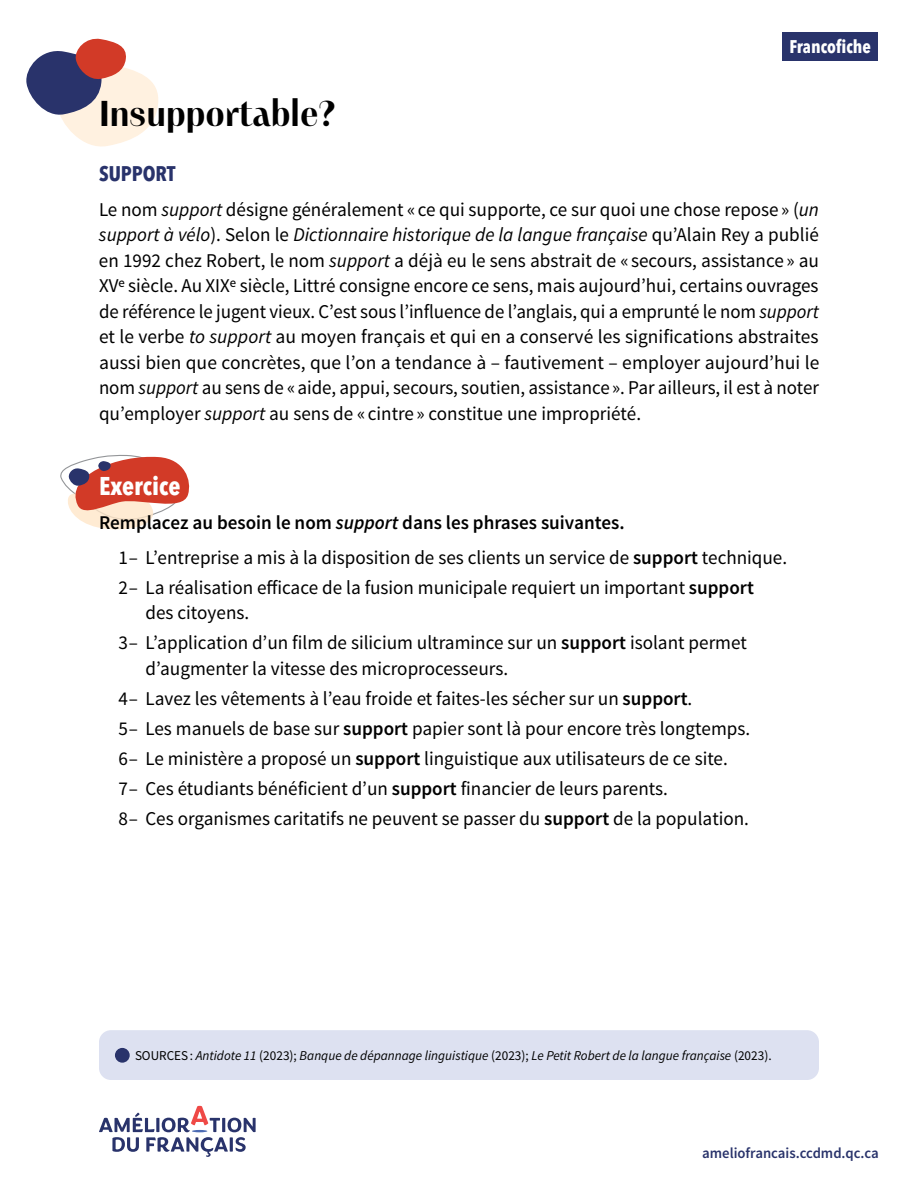
<style>
.page{position:relative;width:918px;height:1188px;background:#fff}
.page>*{position:absolute;margin:0;border:0;box-sizing:border-box;transform-origin:0 0}
.t1{font:700 36px "PF Marlet Display";color:#000}
.t2{font:700 condensed 25.5px "Avenir Next LT Pro";color:#fff}
.t3{font:700 condensed 21px "Avenir Next LT Pro";color:#29336b}
.t4{font:19.5px/25.5px "Source Sans Pro";color:#000}
.t5{font:600 19.5px "Source Sans Pro";color:#000}
.t6{font:700 condensed 18.15px "Avenir Next LT Pro";color:#fff}
.t7{font:600 15px "Source Sans Pro";color:#29336b}
.t8{font:italic 13.5px "Source Sans Pro";color:#000}
.s1{font-style:italic}
.s2{font-weight:600}
.s3{font-style:normal}
</style>
<div class="page">
<svg style="left:26px;top:38px;width:132px;height:109px"></svg>
<svg style="left:60px;top:455px;width:129px;height:74px"></svg>
<div style="left:782px;top:32px;width:96px;height:28px;background:#29336b"></div>
<div style="left:99px;top:1030px;width:720px;height:50px;background:#dde1f1;border-radius:12px"></div>
<div style="left:115px;top:1048px;width:15px;height:15px;background:#29336b;border-radius:50%"></div>
<img style="left:99px;top:1106px;width:157px;height:51px">
<h1 class="t1" style="left:99px;top:90px;width:238px">Insupportable?</h1>
<h1 class="t6" style="left:790px;top:35px;width:83px">Francofiche</h1>
<h1 class="t3" style="left:99px;top:161px;width:78px">SUPPORT</h1>
<p class="t4" style="left:99px;top:197px;width:722px;text-align:justify">Le nom <span class="s1">support</span> désigne généralement « ce qui supporte, ce sur quoi une chose repose » (<span class="s1">un support à vélo</span>). Selon le <span class="s1">Dictionnaire historique de la langue française</span> qu’Alain Rey a publié en 1992 chez Robert, le nom <span class="s1">support</span> a déjà eu le sens abstrait de « secours, assistance » au XVe siècle. Au XIXe siècle, Littré consigne encore ce sens, mais aujourd’hui, certains ouvrages de référence le jugent vieux. C’est sous l’influence de l’anglais, qui a emprunté le nom <span class="s1">support </span>et le verbe <span class="s1">to support</span> au moyen français et qui en a conservé les significations abstraites aussi bien que concrètes, que l’on a tendance à – fautivement – employer aujourd’hui le nom <span class="s1">support</span> au sens de «aide, appui, secours, soutien, assistance». Par ailleurs, il est à noter qu’employer <span class="s1">support</span> au sens de « cintre » constitue une impropriété.</p>
<h2 class="t2" style="left:99px;top:470px;width:83px">Exercice</h2>
<p class="t5" style="left:99px;top:510px;width:527px">Remplacez au besoin le nom <span class="s1">support</span> dans les phrases suivantes.</p>
<p class="t4" style="left:118px;top:545px;width:670px">1– L’entreprise a mis à la disposition de ses clients un service de <span class="s2">support</span> technique.</p>
<p class="t4" style="left:146px;top:575px;width:610px;text-indent:-27px">2– La réalisation efficace de la fusion municipale requiert un important <span class="s2">support </span>des citoyens.</p>
<p class="t4" style="left:146px;top:630px;width:603px;text-indent:-27px">3– L’application d’un film de silicium ultramince sur un <span class="s2">support</span> isolant permet d’augmenter la vitesse des microprocesseurs.</p>
<p class="t4" style="left:118px;top:686px;width:575px">4– Lavez les vêtements à l’eau froide et faites-les sécher sur un <span class="s2">support</span>.</p>
<p class="t4" style="left:118px;top:716px;width:633px">5– Les manuels de base sur <span class="s2">support</span> papier sont là pour encore très longtemps.</p>
<p class="t4" style="left:118px;top:746px;width:611px">6– Le ministère a proposé un <span class="s2">support</span> linguistique aux utilisateurs de ce site.</p>
<p class="t4" style="left:118px;top:776px;width:551px">7– Ces étudiants bénéficient d’un <span class="s2">support</span> financier de leurs parents.</p>
<p class="t4" style="left:118px;top:806px;width:632px">8– Ces organismes caritatifs ne peuvent se passer du <span class="s2">support</span> de la population.</p>
<p class="t8" style="left:135px;top:1047px;width:638px"><span class="s3">SOURCES:</span> Antidote 11 <span class="s3">(2023);</span> Banque de dépannage linguistique <span class="s3">(2023);</span> Le Petit Robert de la langue française <span class="s3">(2023).</span></p>
<p class="t7" style="left:702px;top:1144px;width:178px">ameliofrancais.ccdmd.qc.ca</p>
</div>
